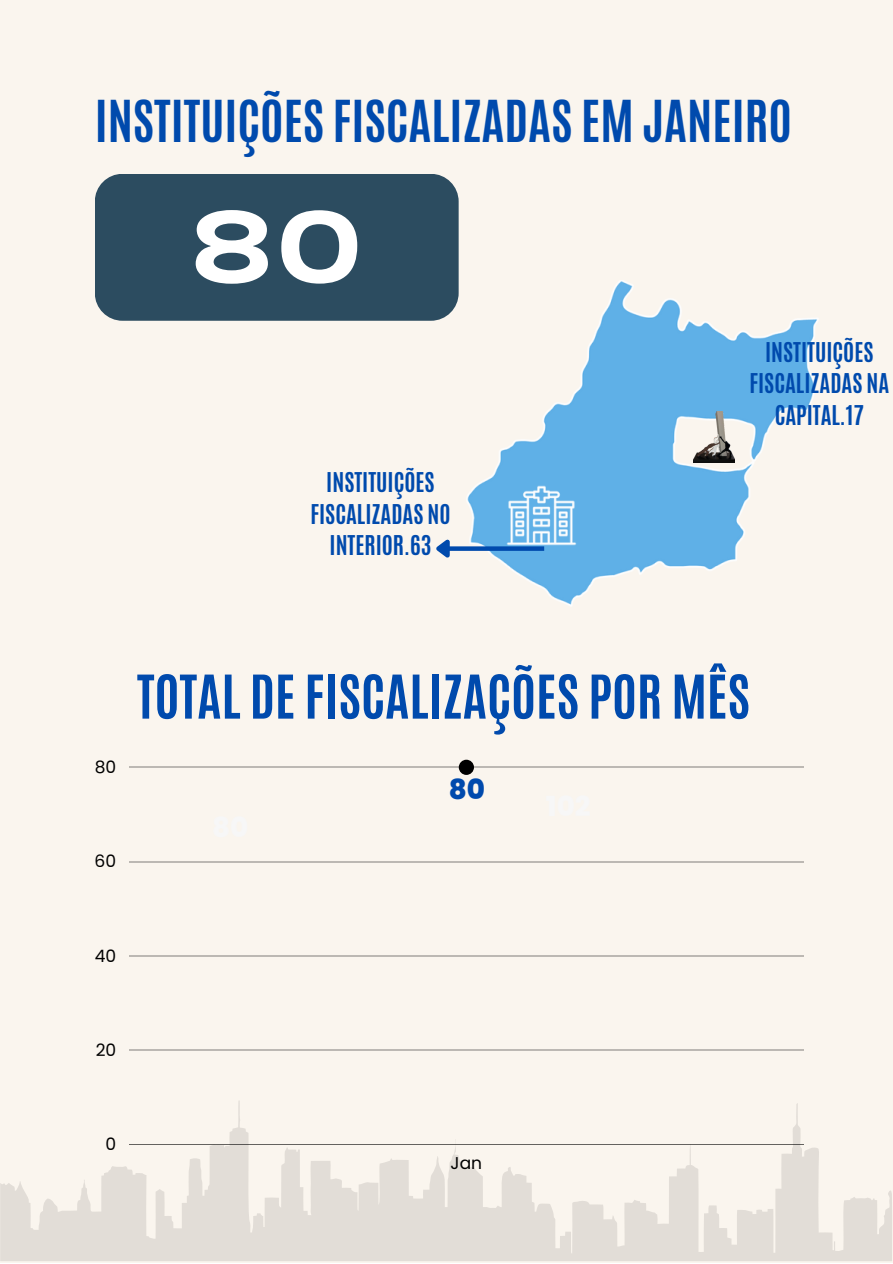
<style>
.page{position:relative;width:893px;height:1264px;background:#fff}
.page>*{position:absolute;margin:0;border:0;box-sizing:border-box;transform-origin:0 0}
.t1{font:700 expanded 101.25px "Lazord";color:#fff}
.t2{font:700 51.3px "Antonio";color:#004aad}
.t3{font:700 48.3px "Antonio";color:#004aad}
.t4{font:800 27.6px "Poppins";color:#004aad}
.t5{font:700 22.8px/31.5px "Antonio";color:#004aad;text-align:center}
.t6{font:17.1px "Poppins";color:#000}
</style>
<div class="page">
<div style="left:0;top:0;width:892px;height:1262px;background:#faf5ee"></div>
<div style="left:95px;top:174px;width:363px;height:147px;background:#2c4c60;border-radius:28px"></div>
<img style="left:467px;top:281px;width:351px;height:325px">
<img style="left:506px;top:480px;width:70px;height:70px">
<img style="left:693px;top:411px;width:41px;height:51px">
<div style="left:448px;top:546px;width:96px;height:5px;background:#004aad"></div>
<svg style="left:436px;top:539px;width:18px;height:19px"></svg>
<hr style="left:129px;top:766px;width:674px;height:1px;background:#000">
<hr style="left:129px;top:861px;width:674px;height:1px;background:#000">
<hr style="left:129px;top:955px;width:674px;height:1px;background:#000">
<hr style="left:129px;top:1049px;width:674px;height:1px;background:#000">
<div style="left:458px;top:759px;width:16px;height:16px;background:#000;border-radius:50%"></div>
<svg style="left:0;top:1101px;width:892px;height:160px"></svg>
<h3 class="t3" style="left:95px;top:87px;width:698px">INSTITUIÇÕES FISCALIZADAS EM JANEIRO</h3>
<h1 class="t1" style="left:189px;top:196px;width:176px">80</h1>
<p class="t5" style="left:310px;top:466px;width:142px">INSTITUIÇÕES<br>FISCALIZADAS NO<br>INTERIOR.63</p>
<p class="t5" style="left:749px;top:336px;width:141px">INSTITUIÇÕES<br>FISCALIZADAS NA<br>CAPITAL.17</p>
<p class="t6" style="left:95px;top:755px;width:23px">80</p>
<p class="t6" style="left:95px;top:849px;width:23px">60</p>
<h2 class="t2" style="left:137px;top:660px;width:614px">TOTAL DE FISCALIZAÇÕES POR MÊS</h2>
<p class="t4" style="left:448px;top:770px;width:38px">80</p>
<p class="t6" style="left:95px;top:943px;width:23px">40</p>
<p class="t6" style="left:96px;top:1037px;width:22px">20</p>
<p class="t6" style="left:105px;top:1132px;width:12px">0</p>
<p class="t6" style="left:450px;top:1150px;width:33px">Jan</p>
</div>
